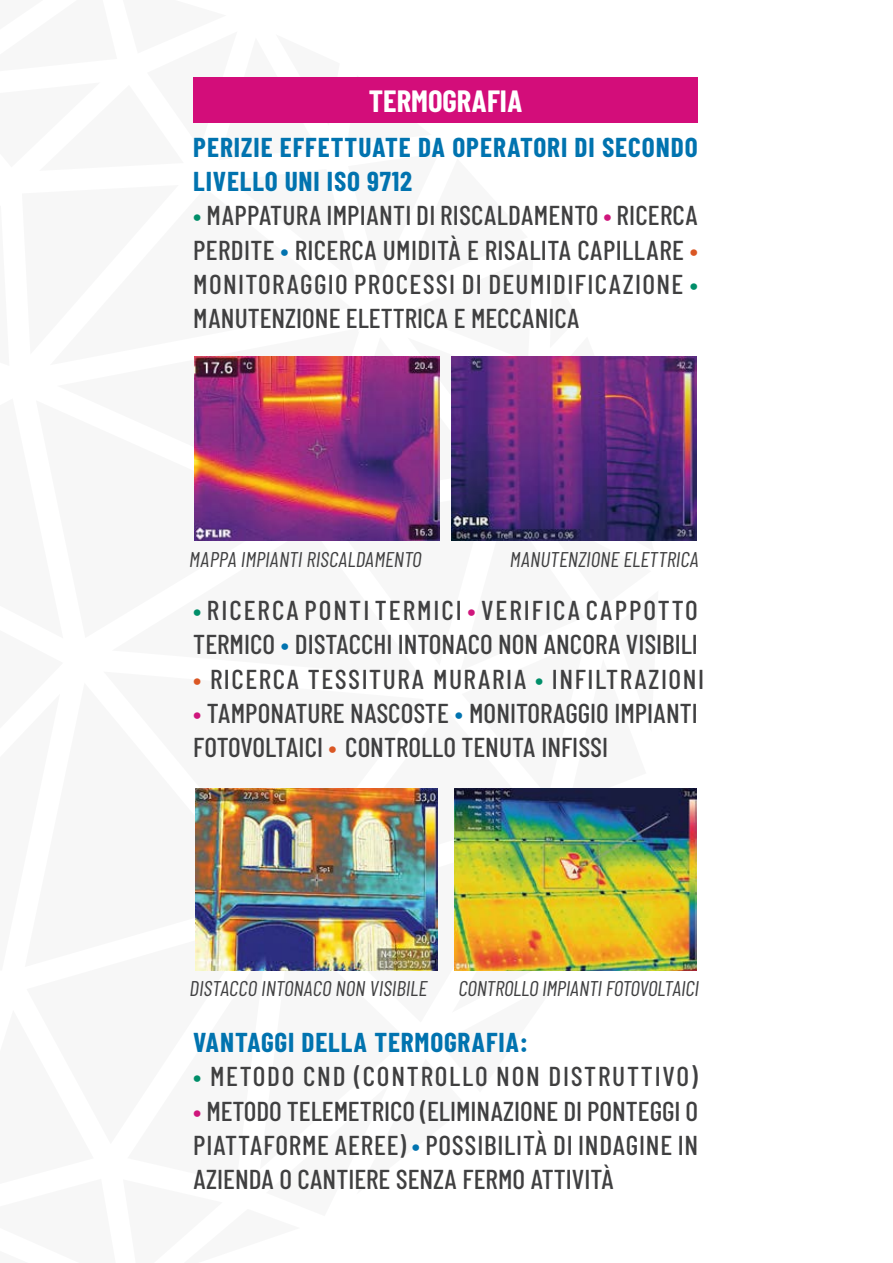
<style>
.page{position:relative;width:893px;height:1263px;background:#fff}
.page>*{position:absolute;margin:0;border:0;box-sizing:border-box;transform-origin:0 0}
.t1{font:700 30.75px "Barlow Condensed";color:#fff}
.t2{font:500 27.45px/34.2px "Barlow Condensed";color:#404041;text-align:justify}
.t3{font:700 27.45px/34.2px "Barlow Condensed";letter-spacing:.03em;color:#0173af}
.t4{font:500 27.45px "Barlow Condensed";letter-spacing:.055em;color:#404041}
.t5{font:500 27.45px "Barlow Condensed";letter-spacing:.065em;color:#404041}
.t6{font:italic 21.3px "Barlow Condensed";color:#404041}
.s1{color:#008e69}
.s2{color:#cf167c}
.s3{color:#0173af}
.s4{color:#da5724}
</style>
<div class="page">
<svg style="left:193px;top:77px;width:465px;height:894px"></svg>
<div style="left:193px;top:78px;width:505px;height:44px;background:#d30d7a"></div>
<img style="left:194px;top:357px;width:245px;height:183px">
<img style="left:452px;top:357px;width:245px;height:183px">
<img style="left:455px;top:789px;width:242px;height:181px">
<img style="left:195px;top:789px;width:242px;height:181px">
<p class="t1" style="left:369px;top:82px;width:155px">TERMOGRAFIA</p>
<p class="t3" style="left:193px;top:129px;width:506px">PERIZIE EFFETTUATE DA OPERATORI DI SECONDO<br>LIVELLO UNI ISO 9712</p>
<p class="t2" style="left:193px;top:198px;width:506px"><span class="s1">•</span> MAPPATURA IMPIANTI DI RISCALDAMENTO <span class="s2">•</span> RICERCA PERDITE <span class="s3">•</span> RICERCA UMIDITÀ E RISALITA CAPILLARE <span class="s4">• </span>MONITORAGGIO PROCESSI DI DEUMIDIFICAZIONE <span class="s1">• </span>MANUTENZIONE ELETTRICA E MECCANICA</p>
<p class="t6" style="left:189px;top:546px;width:234px">MAPPA IMPIANTI RISCALDAMENTO</p>
<p class="t6" style="left:510px;top:546px;width:191px">MANUTENZIONE ELETTRICA</p>
<p class="t2" style="left:193px;top:593px;width:506px"><span class="s1">•</span> RICERCA PONTI TERMICI <span class="s2">•</span> VERIFICA CAPPOTTO<br>TERMICO <span class="s3">•</span> DISTACCHI INTONACO NON ANCORA VISIBILI</p>
<p class="t4" style="left:193px;top:662px;width:512px"><span class="s4">•</span> RICERCA TESSITURA MURARIA <span class="s1">•</span> INFILTRAZIONI</p>
<p class="t2" style="left:193px;top:695px;width:506px"><span class="s2">•</span> TAMPONATURE NASCOSTE <span class="s3">•</span> MONITORAGGIO IMPIANTI<br>FOTOVOLTAICI <span class="s4">•</span> CONTROLLO TENUTA INFISSI</p>
<p class="t6" style="left:189px;top:975px;width:239px">DISTACCO INTONACO NON VISIBILE</p>
<p class="t6" style="left:458px;top:975px;width:242px">CONTROLLO IMPIANTI FOTOVOLTAICI</p>
<p class="t3" style="left:193px;top:1024px;width:336px">VANTAGGI DELLA TERMOGRAFIA:</p>
<p class="t5" style="left:193px;top:1059px;width:506px"><span class="s1">•</span> METODO CND (CONTROLLO NON DISTRUTTIVO)</p>
<p class="t2" style="left:193px;top:1093px;width:506px"><span class="s2">•</span> METODO TELEMETRICO (ELIMINAZIONE DI PONTEGGI O PIATTAFORME AEREE) <span class="s3">•</span> POSSIBILITÀ DI INDAGINE IN AZIENDA O CANTIERE SENZA FERMO ATTIVITÀ</p>
</div>
